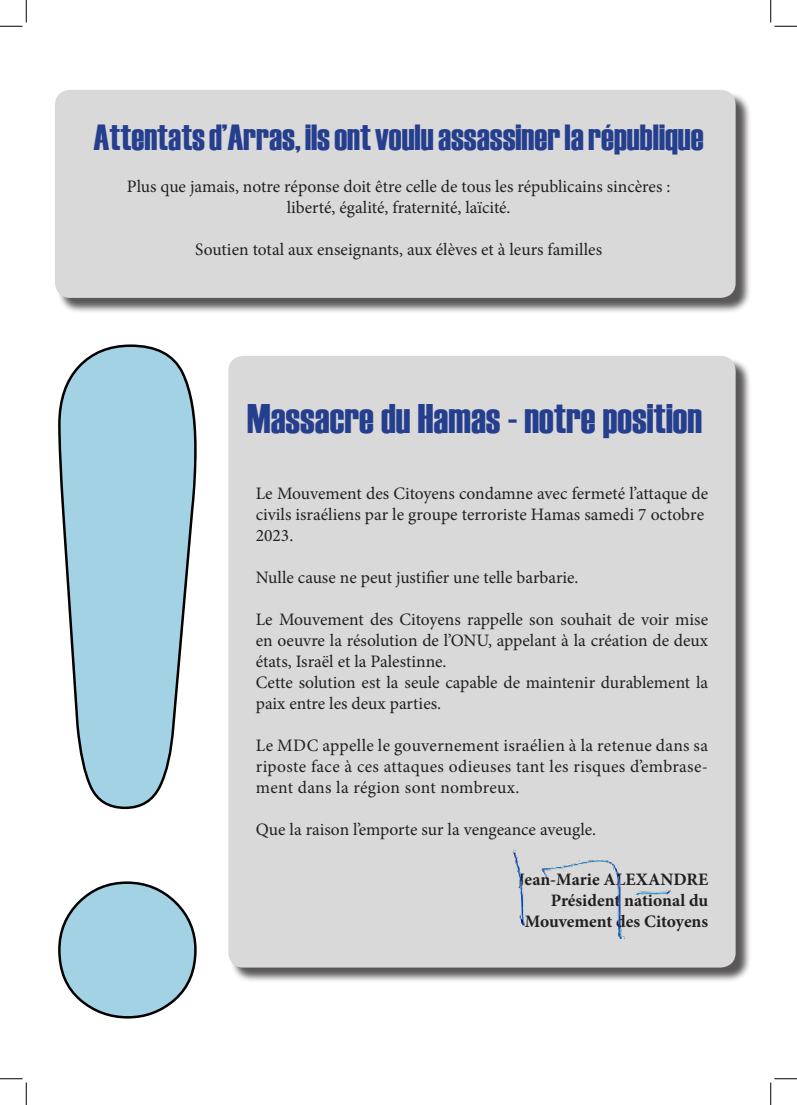
<style>
.page{position:relative;width:797px;height:1105px;background:#fff}
.page>*{position:absolute;margin:0;border:0;box-sizing:border-box;transform-origin:0 0}
.t1{font:905px "Arial Rounded MT Bold";color:#a3d2e5}
.t2{font:41.25px "Haettenschweiler";color:#253f8e}
.t3{font:36.25px "Haettenschweiler";color:#253f8e}
.t4{font:17.5px/21px "Minion Pro";color:#231f20}
.t5{font:700 17.5px "Minion Pro";letter-spacing:-.005em;color:#231f20}
</style>
<div class="page">
<div style="left:57px;top:92px;width:694px;height:222px;background:#231f20;opacity:.75"></div>
<div style="left:55px;top:90px;width:680px;height:208px;background:#d9d9d9;border-radius:15px"></div>
<div style="left:230px;top:358px;width:521px;height:625px;background:#231f20;opacity:.75"></div>
<div style="left:228px;top:356px;width:507px;height:611px;background:#d9d9d9;border-radius:15px"></div>
<img style="left:512px;top:849px;width:159px;height:90px">
<svg style="left:58px;top:344px;width:139px;height:675px"></svg>
<svg style="left:0;top:0;width:27px;height:27px"></svg>
<svg style="left:0;top:1078px;width:27px;height:27px"></svg>
<svg style="left:770px;top:0;width:27px;height:27px"></svg>
<svg style="left:770px;top:1078px;width:27px;height:27px"></svg>
<p class="t3" style="left:94px;top:113px;width:611px">Attentats d’Arras, ils ont voulu assassiner la république</p>
<p class="t4" style="left:127px;top:176px;width:545px">Plus que jamais, notre réponse doit être celle de tous les républicains sincères :</p>
<p class="t4" style="left:287px;top:197px;width:225px">liberté, égalité, fraternité, laïcité.</p>
<p class="t4" style="left:195px;top:239px;width:408px">Soutien total aux enseignants, aux élèves et à leurs familles</p>
<p class="t1" style="left:-23px;top:150px;width:303px">!</p>
<p class="t2" style="left:247px;top:391px;width:456px">Massacre du Hamas - notre position</p>
<p class="t4" style="left:256px;top:483px;width:454px">Le Mouvement des Citoyens condamne avec fermeté l’attaque de civils israéliens par le groupe terroriste Hamas samedi 7 octobre<br>2023.</p>
<p class="t4" style="left:256px;top:567px;width:324px">Nulle cause ne peut justifier une telle barbarie.</p>
<p class="t4" style="left:256px;top:609px;width:454px;text-align:justify">Le Mouvement des Citoyens rappelle son souhait de voir mise en oeuvre la résolution de l’ONU, appelant à la création de deux états, Israël et la Palestinne.</p>
<p class="t4" style="left:256px;top:672px;width:454px">Cette solution est la seule capable de maintenir durablement la paix entre les deux parties.</p>
<p class="t4" style="left:256px;top:735px;width:454px;text-align:justify">Le MDC appelle le gouvernement israélien à la retenue dans sa riposte face à ces attaques odieuses tant les risques d’embrase&shy;ment dans la région sont nombreux.</p>
<p class="t4" style="left:256px;top:819px;width:342px">Que la raison l’emporte sur la vengeance aveugle.</p>
<p class="t5" style="left:518px;top:867px;width:191px">Jean-Marie ALEXANDRE</p>
<p class="t5" style="left:550px;top:888px;width:159px">Président national du</p>
<p class="t5" style="left:525px;top:909px;width:185px">Mouvement des Citoyens</p>
</div>
